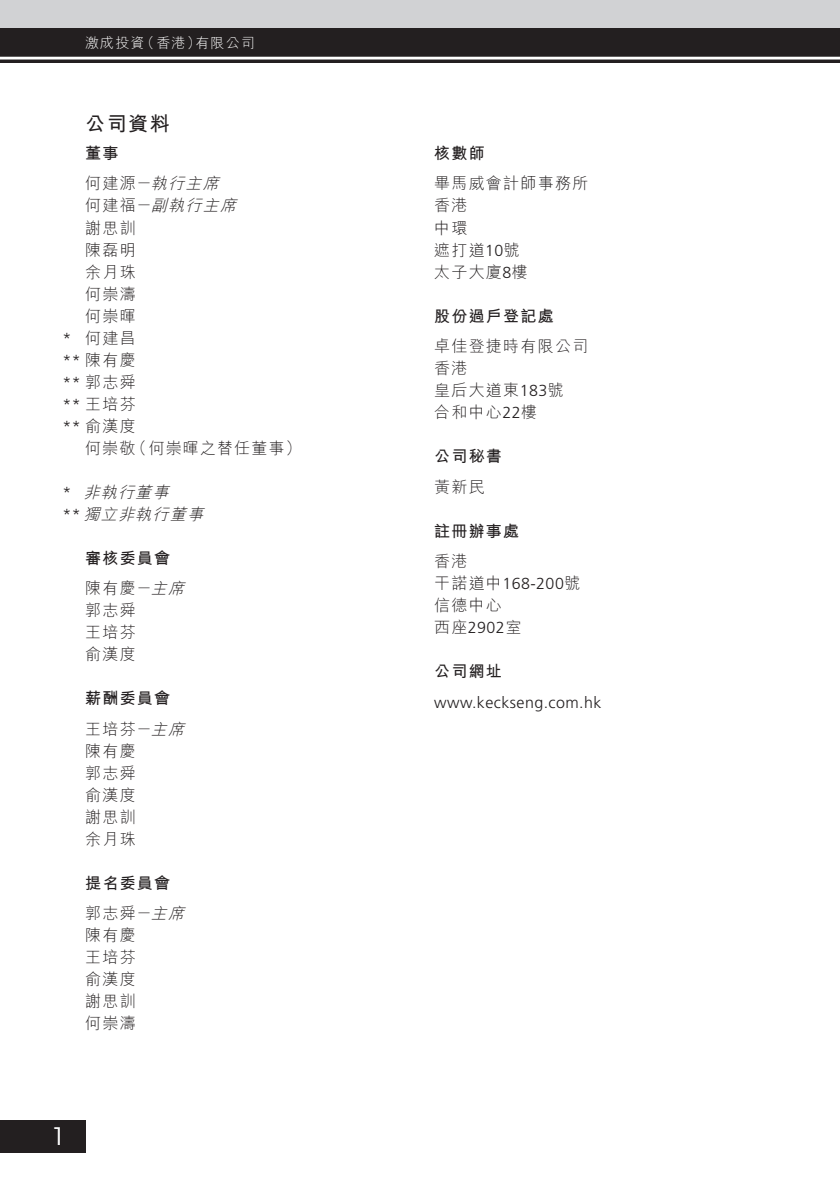
<style>
.page{position:relative;width:840px;height:1191px;background:#fff}
.page>*{position:absolute;margin:0;border:0;box-sizing:border-box;transform-origin:0 0}
.Body_Text{font:24px "ITC Avant Garde Std";color:#fff}
.Heading_1{font:700 20px "M Hei HK";color:#231f20}
.Body_Text-2{font:300 16px "M Hei HK";letter-spacing:.08em;color:#231f20}
.Heading_2{font:700 16px "M Hei HK";letter-spacing:.08em;color:#231f20}
.Body_Text-3{font:300 16px "Frutiger LT Std";letter-spacing:.03em;color:#231f20}
.Body_Text-4{font:italic 300 16px "M Hei HK";color:#231f20}
.t1{font:300 14px "M Hei HK";letter-spacing:.08em;color:#fff}
.s1{font-style:italic}
.s2{font-style:normal}
.s3{font-family:"Frutiger LT Std"}
.s4{font-family:"Frutiger LT Std";font-style:normal}
.s5{font-family:"M Hei HK"}
</style>
<div class="page">
<div style="left:0;top:0;width:839px;height:42px;background:#d1d2d4"></div>
<div style="left:0;top:28px;width:839px;height:34px;background:#231f20"></div>
<hr style="left:0;top:57px;width:839px;height:2px;background:#fff">
<div style="left:0;top:1120px;width:85px;height:32px;background:#231f20"></div>
<p class="t1" style="left:141px;top:36px;width:61px">（香港）</p>
<p class="t1" style="left:85px;top:36px;width:61px">激成投資</p>
<p class="t1" style="left:195px;top:36px;width:61px">有限公司</p>
<p class="Heading_1" style="left:85px;top:109px;width:86px">公司資料</p>
<p class="Heading_2" style="left:85px;top:141px;width:35px">董事</p>
<p class="Body_Text-2" style="left:85px;top:175px;width:139px">何建源－<span class="s1">執行主席</span></p>
<p class="Body_Text-4" style="left:85px;top:197px;width:156px"><span class="s2">何建福－</span>副執行主席</p>
<p class="Body_Text-2" style="left:85px;top:219px;width:52px">謝思訓</p>
<p class="Body_Text-2" style="left:85px;top:241px;width:52px">陳磊明</p>
<p class="Body_Text-2" style="left:85px;top:263px;width:52px">余月珠</p>
<p class="Body_Text-2" style="left:85px;top:285px;width:52px">何崇濤</p>
<p class="Body_Text-2" style="left:85px;top:307px;width:52px">何崇暉</p>
<p class="Body_Text-2" style="left:85px;top:329px;width:52px">何建昌</p>
<p class="Body_Text-3" style="left:62px;top:329px;width:10px">*</p>
<p class="Body_Text-2" style="left:62px;top:351px;width:75px"><span class="s3">**</span> 陳有慶</p>
<p class="Body_Text-2" style="left:62px;top:373px;width:75px"><span class="s3">**</span> 郭志舜</p>
<p class="Body_Text-2" style="left:62px;top:395px;width:75px"><span class="s3">**</span> 王培芬</p>
<p class="Body_Text-2" style="left:62px;top:417px;width:75px"><span class="s3">**</span> 俞漢度</p>
<p class="Body_Text-2" style="left:131px;top:439px;width:172px">（何崇暉之替任董事(</p>
<p class="Body_Text-2" style="left:85px;top:439px;width:52px">何崇敬</p>
<p class="Body_Text-4" style="left:83px;top:483px;width:91px">非執行董事</p>
<p class="Body_Text-3" style="left:62px;top:483px;width:10px">*</p>
<p class="Body_Text-4" style="left:62px;top:505px;width:146px"><span class="s4">* *</span> 獨立非執行董事</p>
<p class="Heading_2" style="left:85px;top:546px;width:86px">審核委員會</p>
<p class="Body_Text-2" style="left:85px;top:580px;width:105px">陳有慶－<span class="s1">主席</span></p>
<p class="Body_Text-2" style="left:85px;top:602px;width:52px">郭志舜</p>
<p class="Body_Text-2" style="left:85px;top:624px;width:52px">王培芬</p>
<p class="Body_Text-2" style="left:85px;top:646px;width:52px">俞漢度</p>
<p class="Heading_2" style="left:85px;top:686px;width:86px">薪酬委員會</p>
<p class="Body_Text-2" style="left:85px;top:720px;width:105px">王培芬－<span class="s1">主席</span></p>
<p class="Body_Text-2" style="left:85px;top:742px;width:52px">陳有慶</p>
<p class="Body_Text-2" style="left:85px;top:764px;width:52px">郭志舜</p>
<p class="Body_Text-2" style="left:85px;top:786px;width:52px">俞漢度</p>
<p class="Body_Text-2" style="left:85px;top:808px;width:52px">謝思訓</p>
<p class="Body_Text-2" style="left:85px;top:830px;width:52px">余月珠</p>
<p class="Heading_2" style="left:85px;top:871px;width:86px">提名委員會</p>
<p class="Body_Text-2" style="left:85px;top:905px;width:105px">郭志舜－<span class="s1">主席</span></p>
<p class="Body_Text-2" style="left:85px;top:927px;width:52px">陳有慶</p>
<p class="Body_Text-2" style="left:85px;top:949px;width:52px">王培芬</p>
<p class="Body_Text-2" style="left:85px;top:971px;width:52px">俞漢度</p>
<p class="Body_Text-2" style="left:85px;top:993px;width:52px">謝思訓</p>
<p class="Body_Text-2" style="left:85px;top:1015px;width:52px">何崇濤</p>
<p class="Body_Text" style="left:52px;top:1121px;width:15px">1</p>
<p class="Heading_2" style="left:434px;top:141px;width:52px">核數師</p>
<p class="Body_Text-2" style="left:434px;top:175px;width:155px">畢馬威會計師事務所</p>
<p class="Body_Text-2" style="left:434px;top:197px;width:35px">香港</p>
<p class="Body_Text-2" style="left:434px;top:219px;width:35px">中環</p>
<p class="Body_Text-2" style="left:434px;top:241px;width:87px">遮打道<span class="s3">10</span>號</p>
<p class="Body_Text-2" style="left:434px;top:263px;width:95px">太子大廈 樓<span class="s3">8</span></p>
<p class="Heading_2" style="left:434px;top:304px;width:121px">股份過戶登記處</p>
<p class="Body_Text-2" style="left:434px;top:338px;width:155px">卓佳登捷時有限公司</p>
<p class="Body_Text-2" style="left:434px;top:360px;width:35px">香港</p>
<p class="Body_Text-2" style="left:434px;top:382px;width:131px">皇后大道東<span class="s3">183</span>號</p>
<p class="Body_Text-2" style="left:434px;top:404px;width:104px">合和中心<span class="s3">22</span>樓</p>
<p class="Heading_2" style="left:434px;top:444px;width:69px">公司秘書</p>
<p class="Body_Text-2" style="left:434px;top:478px;width:52px">黃新民</p>
<p class="Heading_2" style="left:434px;top:519px;width:86px">註冊辦事處</p>
<p class="Body_Text-2" style="left:434px;top:553px;width:35px">香港</p>
<p class="Body_Text-3" style="left:434px;top:574px;width:148px"><span class="s5">干諾道中</span>168-200<span class="s5">號</span></p>
<p class="Body_Text-2" style="left:434px;top:597px;width:69px">信德中心</p>
<p class="Body_Text-3" style="left:434px;top:618px;width:89px"><span class="s5">西座</span>2902<span class="s5">室</span></p>
<p class="Heading_2" style="left:434px;top:659px;width:69px">公司網址</p>
<p class="Body_Text-3" style="left:434px;top:693px;width:169px">www.keckseng.com.hk</p>
</div>
